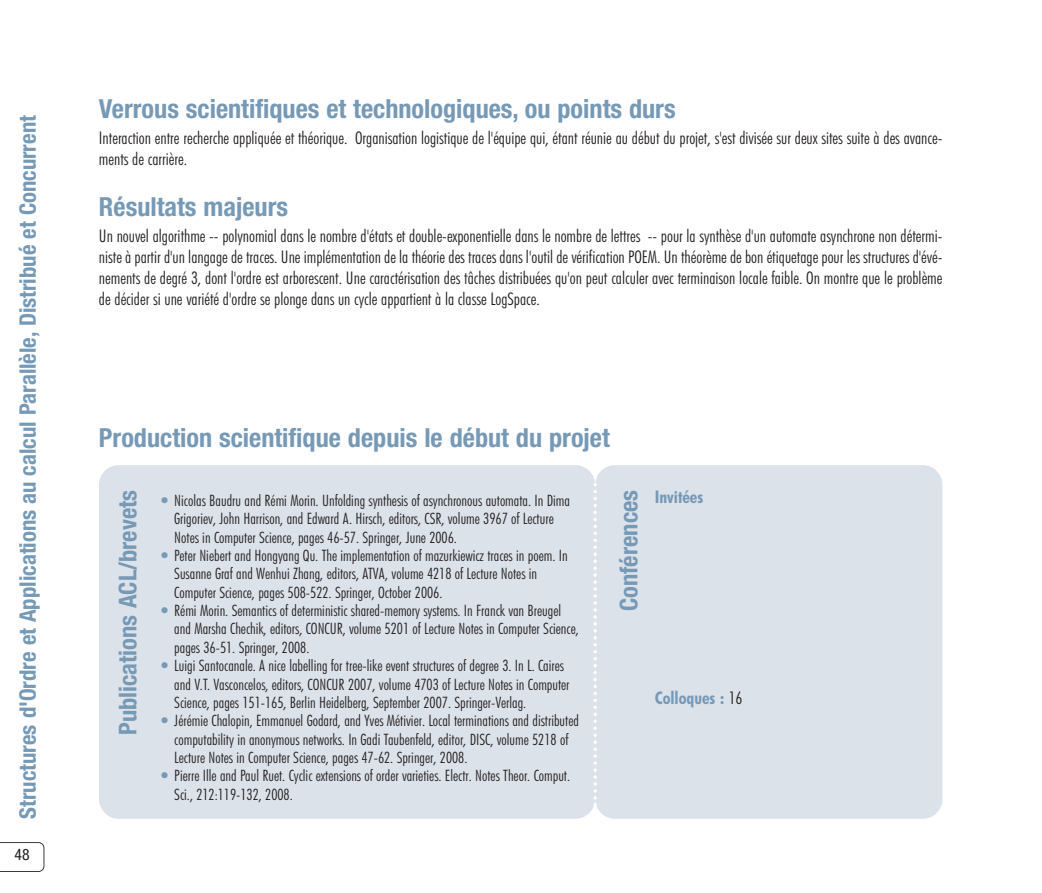
<style>
.page{position:relative;width:1042px;height:893px;background:#fff}
.page>*{position:absolute;margin:0;border:0;box-sizing:border-box;transform-origin:0 0}
.t1{font:700 condensed 26.25px "Helvetica Neue LT Std";color:#7699b6}
.t2{font:700 condensed 24.5px "Helvetica Neue LT Std";color:#7699b6}
.t3{font:700 condensed 22.75px "Helvetica Neue LT Std";color:#7699b6}
.t4{font:300 condensed 17.5px/21px "Futura BT";color:#231f1f}
.t5{font:700 condensed 17.5px "Futura BT";color:#7699b6}
.t6{font:300 condensed 15.75px/18.4px "Futura BT";color:#231f1f}
.t7{font:condensed 15.75px "Helvetica Neue LT Std";color:#231f1f}
.s1{font-size:21px;color:#7699b6}
.s2{font-weight:300;color:#231f1f}
</style>
<div class="page">
<svg style="left:0;top:842px;width:44px;height:30px"></svg>
<div style="left:99px;top:465px;width:496px;height:354px;background:#dce2ea;border-radius:20px"></div>
<div style="left:595px;top:465px;width:347px;height:354px;background:#dce2ea;border-radius:20px"></div>
<svg style="left:593px;top:477px;width:4px;height:330px"></svg>
<h3 class="t3" style="left:20px;top:819px;width:705px;rotate:-90deg">Structures d'Ordre et Applications au calcul Parallèle, Distribué et Concurrent</h3>
<p class="t7" style="left:15px;top:849px;width:17px">48</p>
<h1 class="t1" style="left:99px;top:99px;width:578px">Verrous scientifiques et technologiques, ou points durs</h1>
<p class="t4" style="left:99px;top:128px;width:845px">Interaction entre recherche appliquée et théorique. Organisation logistique de l'équipe qui, étant réunie au début du projet, s'est divisée sur deux sites suite à des avance&shy;ments de carrière.</p>
<h1 class="t1" style="left:99px;top:197px;width:191px">Résultats majeurs</h1>
<p class="t4" style="left:99px;top:226px;width:845px;text-align:justify">Un nouvel algorithme -- polynomial dans le nombre d'états et double-exponentielle dans le nombre de lettres -- pour la synthèse d'un automate asynchrone non détermi&shy;niste à partir d'un langage de traces. Une implémentation de la théorie des traces dans l'outil de vérification POEM. Un théorème de bon étiquetage pour les structures d'évé&shy;nements de degré 3, dont l'ordre est arborescent. Une caractérisation des tâches distribuées qu'on peut calculer avec terminaison locale faible. On montre que le problème de décider si une variété d'ordre se plonge dans un cycle appartient à la classe LogSpace.</p>
<h1 class="t1" style="left:99px;top:428px;width:512px">Production scientifique depuis le début du projet</h1>
<h2 class="t2" style="left:119px;top:735px;width:246px;rotate:-90deg">Publications ACL/brevets</h2>
<p class="t6" style="left:174px;top:492px;width:397px;text-indent:-16px"><span class="s1">•</span> Nicolas Baudru and Rémi Morin. Unfolding synthesis of asynchronous automata. In Dima<br>Grigoriev, John Harrison, and Edward A. Hirsch, editors, CSR, volume 3967 of Lecture<br>Notes in Computer Science, pages 46-57. Springer, June 2006.</p>
<p class="t6" style="left:174px;top:547px;width:395px;text-indent:-16px"><span class="s1">•</span> Peter Niebert and Hongyang Qu. The implementation of mazurkiewicz traces in poem. In<br>Susanne Graf and Wenhui Zhang, editors, ATVA, volume 4218 of Lecture Notes in<br>Computer Science, pages 508-522. Springer, October 2006.</p>
<p class="t6" style="left:174px;top:602px;width:406px;text-indent:-16px"><span class="s1">•</span> Rémi Morin. Semantics of deterministic shared-memory systems. In Franck van Breugel and Marsha Chechik, editors, CONCUR, volume 5201 of Lecture Notes in Computer Science, pages 36-51. Springer, 2008.</p>
<p class="t6" style="left:174px;top:657px;width:397px;text-indent:-16px"><span class="s1">•</span> Luigi Santocanale. A nice labelling for tree-like event structures of degree 3. In L. Caires and V.T. Vasconcelos, editors, CONCUR 2007, volume 4703 of Lecture Notes in Computer<br>Science, pages 151-165, Berlin Heidelberg, September 2007. Springer-Verlag.</p>
<p class="t6" style="left:174px;top:712px;width:406px;text-indent:-16px"><span class="s1">•</span> Jérémie Chalopin, Emmanuel Godard, and Yves Métivier. Local terminations and distributed computability in anonymous networks. In Gadi Taubenfeld, editor, DISC, volume 5218 of<br>Lecture Notes in Computer Science, pages 47-62. Springer, 2008.</p>
<p class="t6" style="left:174px;top:767px;width:397px;text-indent:-16px"><span class="s1">•</span> Pierre Ille and Paul Ruet. Cyclic extensions of order varieties. Electr. Notes Theor. Comput.<br>Sci., 212:119-132, 2008.</p>
<h2 class="t2" style="left:620px;top:611px;width:123px;rotate:-90deg">Conférences</h2>
<p class="t5" style="left:655px;top:490px;width:50px">Invitées</p>
<p class="t5" style="left:655px;top:690px;width:89px">Colloques : <span class="s2">16</span></p>
</div>
